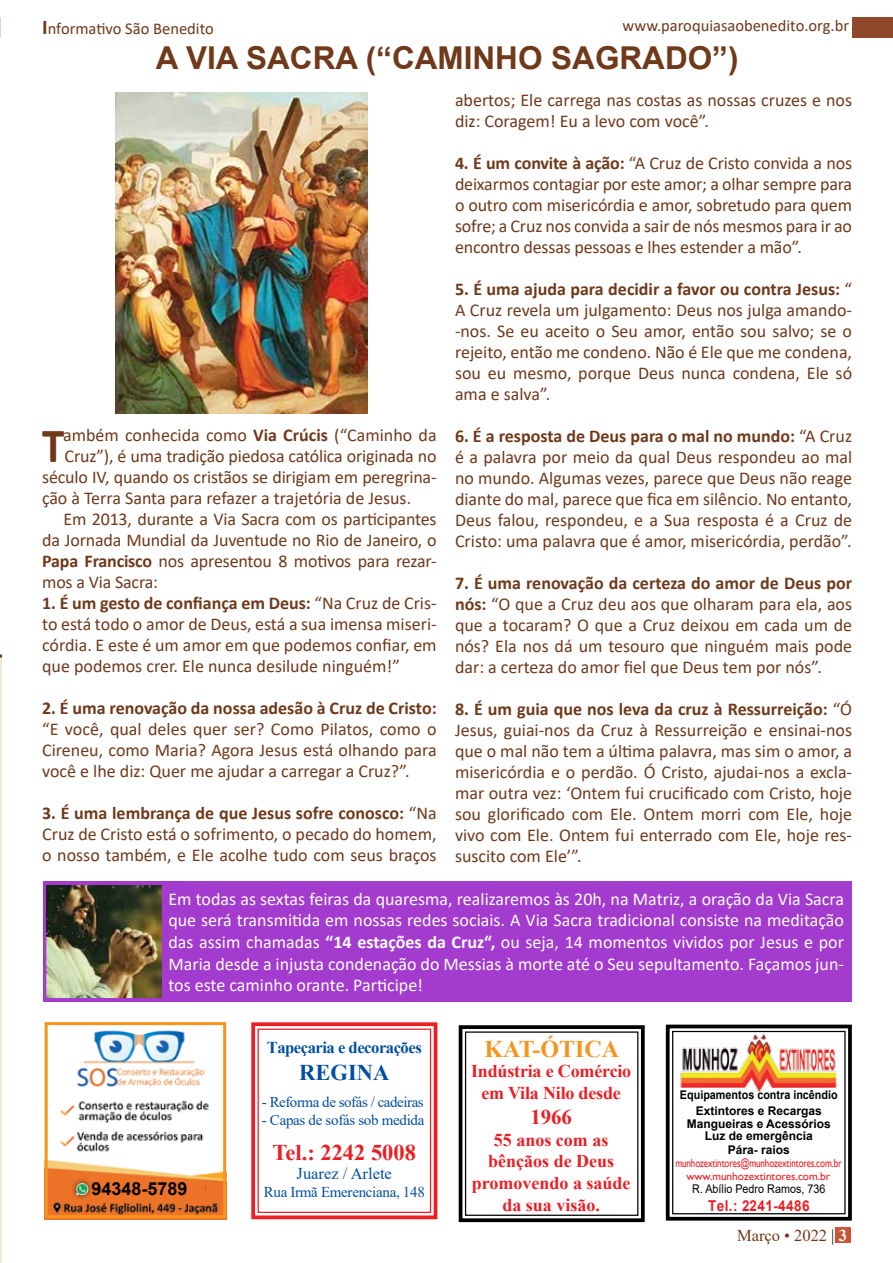
<style>
.page{position:relative;width:893px;height:1263px;background:#fff}
.page>*{position:absolute;margin:0;border:0;box-sizing:border-box;transform-origin:0 0}
.t1{font:700 49.35px "Calibri";color:#6f381a;scale:.91 1}
.t2{font:700 31.5px "Arial";color:#6f391a}
.t3{font:700 24px "Times New Roman";color:#f7941e}
.t4{font:700 22.5px "Times New Roman";color:#ed1d24}
.t5{font:700 22.5px "Times New Roman";color:#034ea2}
.t6{font:700 21px "Times New Roman";color:#ed1d24}
.t7{font:18px/21px "Calibri";color:#6f391a;text-align:justify}
.t8{font:18px/21.6px "Calibri";color:#fff;text-align:justify}
.t9{font:700 18px/21.6px "Times New Roman";color:#ed1d24;text-align:center}
.t10{font:700 18px "Calibri";color:#6f391a}
.t11{font:700 18px "Arial";color:#000}
.t12{font:700 16.65px "Times New Roman";letter-spacing:-.03em;color:#034ea2}
.t13{font:16.5px "Calibri";color:#6f381a}
.t14{font:16.5px "Times New Roman";color:#034ea2}
.t15{font:16.5px "Times New Roman";color:#6f381a}
.t16{font:15px "Times New Roman";letter-spacing:-.02em;color:#034ea2}
.t17{font:700 15px "Arial";letter-spacing:.03em;color:#ed1d24;scale:.9 1}
.t18{font:700 12px/12.8px "Arial";color:#000;text-align:center}
.t19{font:700 12px/15.8px "Arial";color:#000;text-align:center;scale:.9 1}
.t20{font:12px "Arial";color:#000;scale:.9 1}
.t21{font:11.85px "Gill Sans";letter-spacing:-.01em;color:#ed1d24;scale:.76 1}
.t22{font:11.25px "Gill Sans";color:#ed1d24}
.s1{font-weight:700;font-size:21px;color:#6f391a}
.s2{font-weight:700}
.s3{color:#000}
.s4{font-weight:700;color:#fff}
</style>
<div class="page">
<hr style="left:0;top:657px;width:2px;height:606px;background:#c6af7d">
<div style="left:835px;top:1228px;width:16px;height:15px;background:#c85737"></div>
<div style="left:852px;top:17px;width:41px;height:20px;background:#8f482a"></div>
<svg style="left:458px;top:1025px;width:187px;height:198px"></svg>
<div style="left:465px;top:1031px;width:173px;height:185px;border:1px solid #000"></div>
<svg style="left:665px;top:1024px;width:187px;height:197px"></svg>
<div style="left:672px;top:1031px;width:174px;height:183px;border:1px solid #000"></div>
<img style="left:678px;top:1027px;width:162px;height:71px">
<div style="left:43px;top:881px;width:809px;height:121px;background:#a33bcf"></div>
<img style="left:115px;top:92px;width:252px;height:322px">
<img style="left:45px;top:1030px;width:181px;height:189px">
<div style="left:45px;top:1022px;width:181px;height:196px;border:3px solid #f7941e"></div>
<div style="left:54px;top:1180px;width:151px;height:13px;background:#ed7329"></div>
<div style="left:71px;top:1178px;width:23px;height:23px;background:#000;opacity:.75"></div>
<svg style="left:76px;top:1183px;width:13px;height:13px"></svg>
<svg style="left:251px;top:1022px;width:187px;height:198px"></svg>
<div style="left:258px;top:1028px;width:173px;height:185px;border:1px solid #ed1d24"></div>
<img style="left:46px;top:885px;width:116px;height:112px">
<p class="t13" style="left:623px;top:14px;width:228px">www.paroquiasaobenedito.org.br</p>
<p class="t13" style="left:42px;top:17px;width:173px"><span class="s1">I</span>nformativo São Benedito</p>
<h2 class="t2" style="left:156px;top:36px;width:584px">A VIA SACRA (“CAMINHO SAGRADO”)</h2>
<p class="t7" style="left:455px;top:89px;width:399px">abertos; Ele carrega nas costas as nossas cruzes e nos diz: Coragem! Eu a levo com você”.</p>
<p class="t7" style="left:455px;top:152px;width:399px"><span class="s2">4. É um convite à ação:</span> “A Cruz de Cristo convida a nos deixarmos contagiar por este amor; a olhar sempre para o outro com misericórdia e amor, sobretudo para quem sofre; a Cruz nos convida a sair de nós mesmos para ir ao encontro dessas pessoas e lhes estender a mão”.</p>
<p class="t7" style="left:455px;top:278px;width:399px"><span class="s2">5. É uma ajuda para decidir a favor ou contra Jesus:</span> “ A Cruz revela um julgamento: Deus nos julga amando--nos. Se eu aceito o Seu amor, então sou salvo; se o rejeito, então me condeno. Não é Ele que me condena, sou eu mesmo, porque Deus nunca condena, Ele só ama e salva”.</p>
<p class="t7" style="left:455px;top:425px;width:399px"><span class="s2">6. É a resposta de Deus para o mal no mundo:</span> “A Cruz é a palavra por meio da qual Deus respondeu ao mal no mundo. Algumas vezes, parece que Deus não reage diante do mal, parece que fica em silêncio. No entanto, Deus falou, respondeu, e a Sua resposta é a Cruz de Cristo: uma palavra que é amor, misericórdia, perdão”.</p>
<p class="t7" style="left:455px;top:572px;width:399px"><span class="s2">7. É uma renovação da certeza do amor de Deus por nós:</span> “O que a Cruz deu aos que olharam para ela, aos que a tocaram? O que a Cruz deixou em cada um de nós? Ela nos dá um tesouro que ninguém mais pode dar: a certeza do amor fiel que Deus tem por nós”.</p>
<p class="t7" style="left:455px;top:698px;width:399px"><span class="s2">8. É um guia que nos leva da cruz à Ressurreição:</span> “Ó Jesus, guiai-nos da Cruz à Ressurreição e ensinai-nos que o mal não tem a última palavra, mas sim o amor, a misericórdia e o perdão. Ó Cristo, ajudai-nos a excla&shy;mar outra vez: ‘Ontem fui crucificado com Cristo, hoje sou glorificado com Ele. Ontem morri com Ele, hoje vivo com Ele. Ontem fui enterrado com Ele, hoje res&shy;suscito com Ele’”.</p>
<p class="t8" style="left:168px;top:887px;width:677px">Em todas as sextas feiras da quaresma, realizaremos às 20h, na Matriz, a oração da Via Sacra que será transmitida em nossas redes sociais. A Via Sacra tradicional consiste na meditação das assim chamadas <span class="s2">“14 estações da Cruz“,</span> ou seja, 14 momentos vividos por Jesus e por Maria desde a injusta condenação do Messias à morte até o Seu sepultamento. Façamos jun&shy;tos este caminho orante. Participe!</p>
<p class="t7" style="left:63px;top:424px;width:375px">ambém conhecida como <span class="s2">Via Crúcis</span> (“Caminho da</p>
<p class="t7" style="left:65px;top:445px;width:373px">Cruz”), é uma tradição piedosa católica originada no</p>
<p class="t7" style="left:42px;top:466px;width:396px">século IV, quando os cristãos se dirigiam em peregrina-</p>
<p class="t7" style="left:42px;top:487px;width:371px">ção à Terra Santa para refazer a trajetória de Jesus.</p>
<p class="t7" style="left:63px;top:508px;width:375px">Em 2013, durante a Via Sacra com os participantes</p>
<p class="t7" style="left:42px;top:529px;width:396px">da Jornada Mundial da Juventude no Rio de Janeiro, o</p>
<p class="t7" style="left:42px;top:550px;width:396px"><span class="s2">Papa Francisco</span> nos apresentou 8 motivos para rezar-</p>
<p class="t7" style="left:42px;top:571px;width:117px">mos a Via Sacra:</p>
<p class="t7" style="left:42px;top:592px;width:396px"><span class="s2">1. É um gesto de confiança em Deus:</span> “Na Cruz de Cris&shy;to está todo o amor de Deus, está a sua imensa miseri&shy;córdia. E este é um amor em que podemos confiar, em que podemos crer. Ele nunca desilude ninguém!”</p>
<p class="t10" style="left:42px;top:695px;width:396px">2. É uma renovação da nossa adesão à Cruz de Cristo:</p>
<p class="t7" style="left:42px;top:718px;width:396px">“E você, qual deles quer ser? Como Pilatos, como o Cireneu, como Maria? Agora Jesus está olhando para você e lhe diz: Quer me ajudar a carregar a Cruz?”.</p>
<p class="t7" style="left:42px;top:802px;width:396px"><span class="s2">3. É uma lembrança de que Jesus sofre conosco:</span> “Na Cruz de Cristo está o sofrimento, o pecado do homem, o nosso também, e Ele acolhe tudo com seus braços</p>
<h1 class="t1" style="left:42px;top:410px;width:26px">T</h1>
<p class="t11" style="left:91px;top:1176px;width:98px">94348-5789</p>
<p class="t12" style="left:267px;top:1035px;width:157px">Tapeçaria e decorações</p>
<p class="t5" style="left:299px;top:1056px;width:91px">REGINA</p>
<p class="t16" style="left:262px;top:1091px;width:163px">- Reforma de sofás / cadeiras</p>
<p class="t16" style="left:262px;top:1109px;width:164px">- Capas de sofás sob medida</p>
<p class="t4" style="left:272px;top:1136px;width:145px">Tel.: 2242 5008</p>
<p class="t14" style="left:297px;top:1162px;width:97px">Juarez / Arlete</p>
<p class="t16" style="left:264px;top:1182px;width:163px">Rua Irmã Emerenciana, 148</p>
<h3 class="t3" style="left:484px;top:1032px;width:136px">KAT-ÓTICA</h3>
<p class="t9" style="left:471px;top:1060px;width:162px">Indústria e Comércio em Vila Nilo desde</p>
<p class="t6" style="left:530px;top:1102px;width:43px">1966</p>
<p class="t9" style="left:472px;top:1128px;width:160px">55 anos com as bênçãos de Deus promovendo a saúde da sua visão.</p>
<p class="t19" style="left:680px;top:1087px;width:177px">Equipamentos contra incêndio<br>Extintores e Recargas</p>
<p class="t18" style="left:687px;top:1117px;width:146px">Mangueiras e Acessórios<br>Luz de emergência</p>
<p class="t18" style="left:728px;top:1144px;width:64px">Pára- raios</p>
<p class="t20" style="left:692px;top:1180px;width:150px">R. Abílio Pedro Ramos, 736</p>
<p class="t17" style="left:708px;top:1195px;width:114px">Tel.: 2241-4486</p>
<p class="t21" style="left:675px;top:1156px;width:220px">munhozextintores@munhozextintores.com.br</p>
<p class="t22" style="left:686px;top:1169px;width:145px">www.munhozextintores.com.br</p>
<p class="t15" style="left:737px;top:1224px;width:111px">Março • 2022 <span class="s3">|</span> <span class="s4">3</span></p>
</div>
